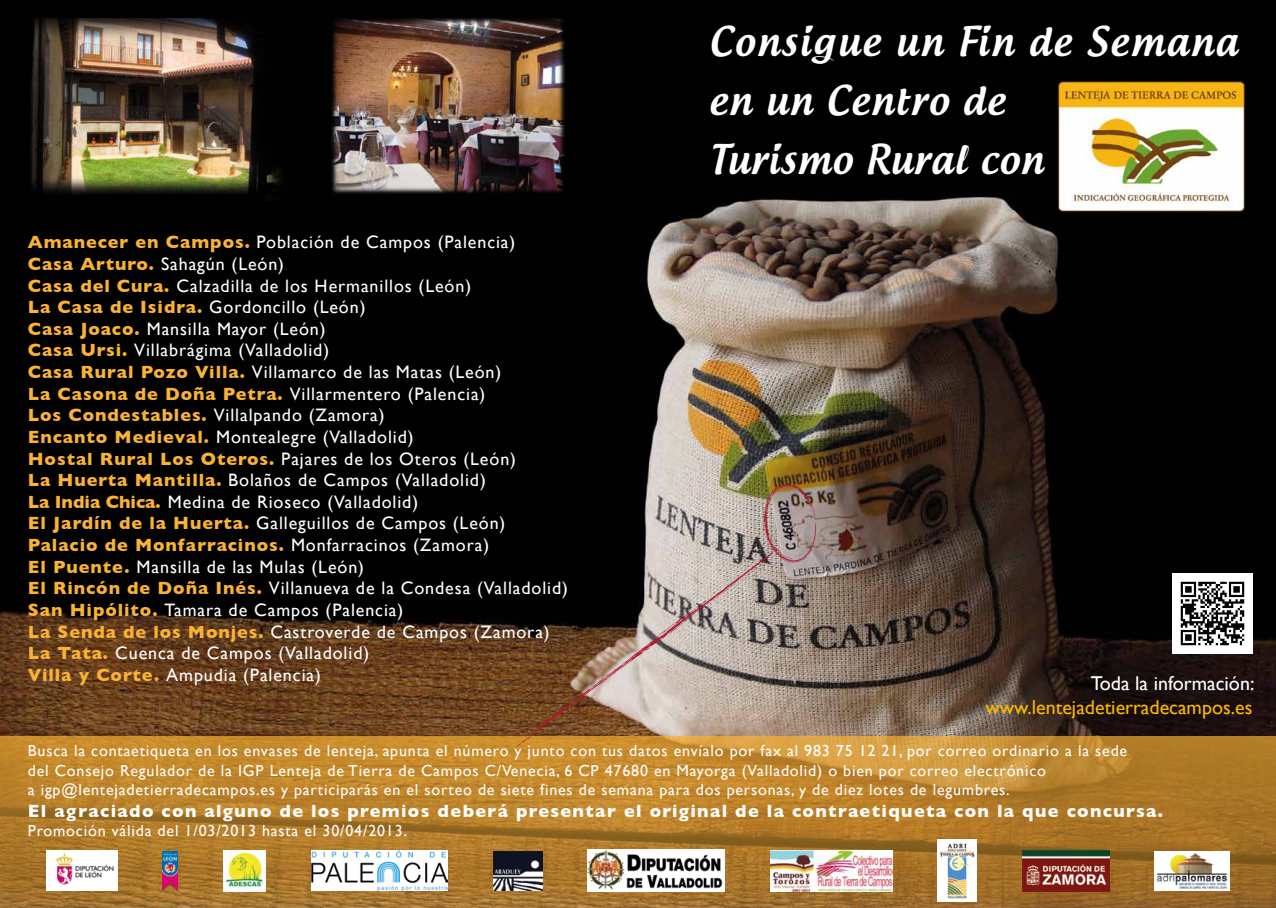
<style>
.page{position:relative;width:1276px;height:908px;background:#fff}
.page>*{position:absolute;margin:0;border:0;box-sizing:border-box;transform-origin:0 0}
.t1{font:500 38.9px/58.9px "Androgyne";letter-spacing:.05em;color:#fff}
.t2{font:20px "Gill Sans";color:#fbb800}
.t3{font:20px "Gill Sans";color:#fff}
.t4{font:18px/21.6px "Gill Sans";letter-spacing:.05em;color:#fff}
.t5{font:700 18px "Gill Sans";letter-spacing:.075em;color:#fff}
.t6{font:16px/19.2px "Gill Sans";letter-spacing:.05em;color:#fff}
.s1{font-weight:700;color:#f9b234}
</style>
<div class="page">
<img style="left:0;top:0;width:1276px;height:736px">
<img style="left:1172px;top:573px;width:80px;height:80px">
<svg style="left:0;top:736px;width:1276px;height:171px;background:#b47e2c"></svg>
<img style="left:1022px;top:849px;width:87px;height:41px">
<img style="left:937px;top:839px;width:39px;height:62px">
<img style="left:770px;top:849px;width:122px;height:41px">
<img style="left:46px;top:850px;width:71px;height:40px">
<img style="left:223px;top:849px;width:43px;height:42px">
<img style="left:587px;top:849px;width:137px;height:42px">
<img style="left:1154px;top:850px;width:76px;height:40px">
<img style="left:493px;top:850px;width:49px;height:40px">
<img style="left:311px;top:850px;width:137px;height:40px">
<img style="left:163px;top:850px;width:15px;height:39px">
<img style="left:331px;top:18px;width:233px;height:175px">
<img style="left:20px;top:18px;width:285px;height:186px">
<img style="left:515px;top:483px;width:302px;height:264px">
<img style="left:1036px;top:71px;width:230px;height:152px">
<h1 class="t1" style="left:709px;top:11px;width:530px">Consigue un Fin de Semana en un Centro de<br>Turismo Rural con</h1>
<p class="t4" style="left:28px;top:231px;width:541px"><span class="s1">Amanecer en Campos.</span> Población de Campos (Palencia)<br><span class="s1">Casa Arturo.</span> Sahagún (León)<br><span class="s1">Casa del Cura.</span> Calzadilla de los Hermanillos (León)<br><span class="s1">La Casa de Isidra.</span> Gordoncillo (León)<br><span class="s1">Casa Joaco.</span> Mansilla Mayor (León)<br><span class="s1">Casa Ursi.</span> Villabrágima (Valladolid)<br><span class="s1">Casa Rural Pozo Villa.</span> Villamarco de las Matas (León)<br><span class="s1">La Casona de Doña Petra.</span> Villarmentero (Palencia)<br><span class="s1">Los Condestables.</span> Villalpando (Zamora)<br><span class="s1">Encanto Medieval.</span> Montealegre (Valladolid)<br><span class="s1">Hostal Rural Los Oteros.</span> Pajares de los Oteros (León)<br><span class="s1">La Huerta Mantilla.</span> Bolaños de Campos (Valladolid)<br><span class="s1">La India Chica.</span> Medina de Rioseco (Valladolid)<br><span class="s1">El Jardín de la Huerta.</span> Galleguillos de Campos (León)<br><span class="s1">Palacio de Monfarracinos.</span> Monfarracinos (Zamora)<br><span class="s1">El Puente.</span> Mansilla de las Mulas (León)<br><span class="s1">El Rincón de Doña Inés.</span> Villanueva de la Condesa (Valladolid)<br><span class="s1">San Hipólito.</span> Tamara de Campos (Palencia)<br><span class="s1">La Senda de los Monjes.</span> Castroverde de Campos (Zamora)<br><span class="s1">La Tata.</span> Cuenca de Campos (Valladolid)<br><span class="s1">Villa y Corte.</span> Ampudia (Palencia)</p>
<p class="t3" style="left:1090px;top:671px;width:165px">Toda la información:</p>
<p class="t2" style="left:985px;top:695px;width:268px">www.lentejadetierradecampos.es</p>
<p class="t6" style="left:28px;top:741px;width:1101px">Busca la contaetiqueta en los envases de lenteja, apunta el número y junto con tus datos envíalo por fax al 983 75 12 21, por correo ordinario a la sede del Consejo Regulador de la IGP Lenteja de Tierra de Campos C/Venecia, 6 CP 47680 en Mayorga (Valladolid) o bien por correo electrónico<br>a igp@lentejadetierradecampos.es y participarás en el sorteo de siete fines de semana para dos personas, y de diez lotes de legumbres.</p>
<p class="t5" style="left:28px;top:799px;width:1136px">El agraciado con alguno de los premios deberá presentar el original de la contraetiqueta con la que concursa.</p>
<p class="t6" style="left:28px;top:820px;width:381px">Promoción válida del 1/03/2013 hasta el 30/04/2013.</p>
</div>
